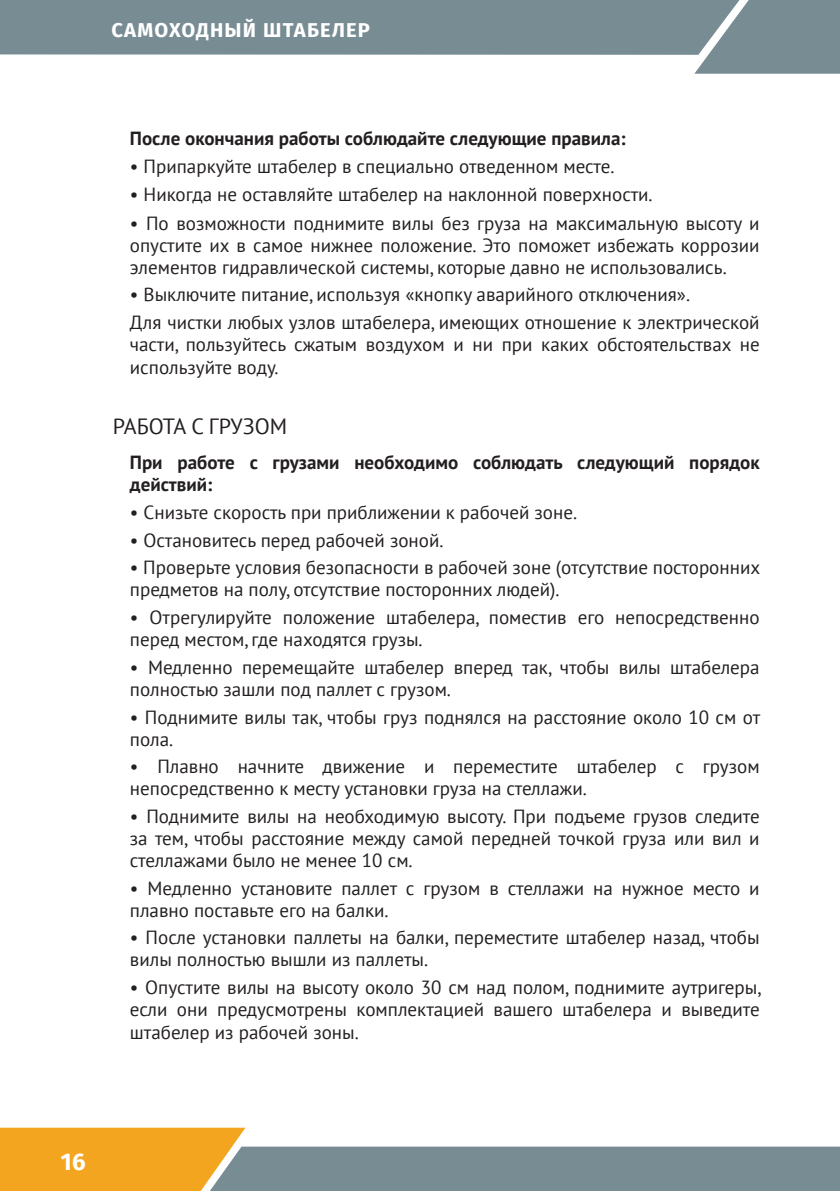
<style>
.page{position:relative;width:840px;height:1191px;background:#fff}
.page>*{position:absolute;margin:0;border:0;box-sizing:border-box;transform-origin:0 0}
.t1{font:700 24px "Fira Sans OT";color:#fff}
.t2{font:22px "PT Sans";color:#231f20}
.t3{font:700 20px "Fira Sans OT";letter-spacing:.06em;color:#fff}
.t4{font:19px/22px "PT Sans";color:#231f20}
.t5{font:700 19px/22.8px "PT Sans";color:#231f20}
</style>
<div class="page">
<div style="left:694px;top:0;width:145px;height:74px;background:#788c94"></div>
<svg style="left:0;top:1127px;width:839px;height:64px"></svg>
<div style="left:0;top:0;width:739px;height:55px;background:#788c94"></div>
<p class="t3" style="left:111px;top:16px;width:260px">САМОХОДНЫЙ ШТАБЕЛЕР</p>
<p class="t5" style="left:130px;top:127px;width:497px">После окончания работы соблюдайте следующие правила:</p>
<p class="t4" style="left:130px;top:155px;width:485px">• Припаркуйте штабелер в специально отведенном месте.</p>
<p class="t4" style="left:130px;top:183px;width:524px">• Никогда не оставляйте штабелер на наклонной поверхности.</p>
<p class="t4" style="left:130px;top:212px;width:631px;text-align:justify">• По возможности поднимите вилы без груза на максимальную высоту и опустите их в самое нижнее положение. Это поможет избежать коррозии элементов гидравлической системы, которые давно не использовались.</p>
<p class="t4" style="left:130px;top:280px;width:631px;line-height:27.6px">• Выключите питание, используя «кнопку аварийного отключения».<br>Для чистки любых узлов штабелера, имеющих отношение к электрической</p>
<p class="t4" style="left:130px;top:332px;width:631px;line-height:22.8px">части, пользуйтесь сжатым воздухом и ни при каких обстоятельствах не используйте воду.</p>
<p class="t2" style="left:113px;top:412px;width:176px">РАБОТА С ГРУЗОМ</p>
<p class="t5" style="left:130px;top:450px;width:631px">При работе с грузами необходимо соблюдать следующий порядок действий:</p>
<p class="t4" style="left:130px;top:501px;width:448px">• Снизьте скорость при приближении к рабочей зоне.</p>
<p class="t4" style="left:130px;top:528px;width:315px">• Остановитесь перед рабочей зоной.</p>
<p class="t4" style="left:130px;top:556px;width:631px">• Проверьте условия безопасности в рабочей зоне (отсутствие посторонних предметов на полу, отсутствие посторонних людей).</p>
<p class="t4" style="left:130px;top:606px;width:631px">• Отрегулируйте положение штабелера, поместив его непосредственно перед местом, где находятся грузы.</p>
<p class="t4" style="left:130px;top:655px;width:631px">• Медленно перемещайте штабелер вперед так, чтобы вилы штабелера полностью зашли под паллет с грузом.</p>
<p class="t4" style="left:130px;top:705px;width:631px">• Поднимите вилы так, чтобы груз поднялся на расстояние около 10 см от пола.</p>
<p class="t4" style="left:130px;top:755px;width:631px">• Плавно начните движение и переместите штабелер с грузом непосредственно к месту установки груза на стеллажи.</p>
<p class="t4" style="left:130px;top:804px;width:631px;text-align:justify">• Поднимите вилы на необходимую высоту. При подъеме грузов следите за тем, чтобы расстояние между самой передней точкой груза или вил и стеллажами было не менее 10 см.</p>
<p class="t4" style="left:130px;top:876px;width:631px">• Медленно установите паллет с грузом в стеллажи на нужное место и плавно поставьте его на балки.</p>
<p class="t4" style="left:130px;top:926px;width:631px">• После установки паллеты на балки, переместите штабелер назад, чтобы вилы полностью вышли из паллеты.</p>
<p class="t4" style="left:130px;top:975px;width:632px;text-align:justify">• Опустите вилы на высоту около 30 см над полом, поднимите аутригеры, если они предусмотрены комплектацией вашего штабелера и выведите штабелер из рабочей зоны.</p>
<p class="t1" style="left:61px;top:1144px;width:26px">16</p>
</div>
